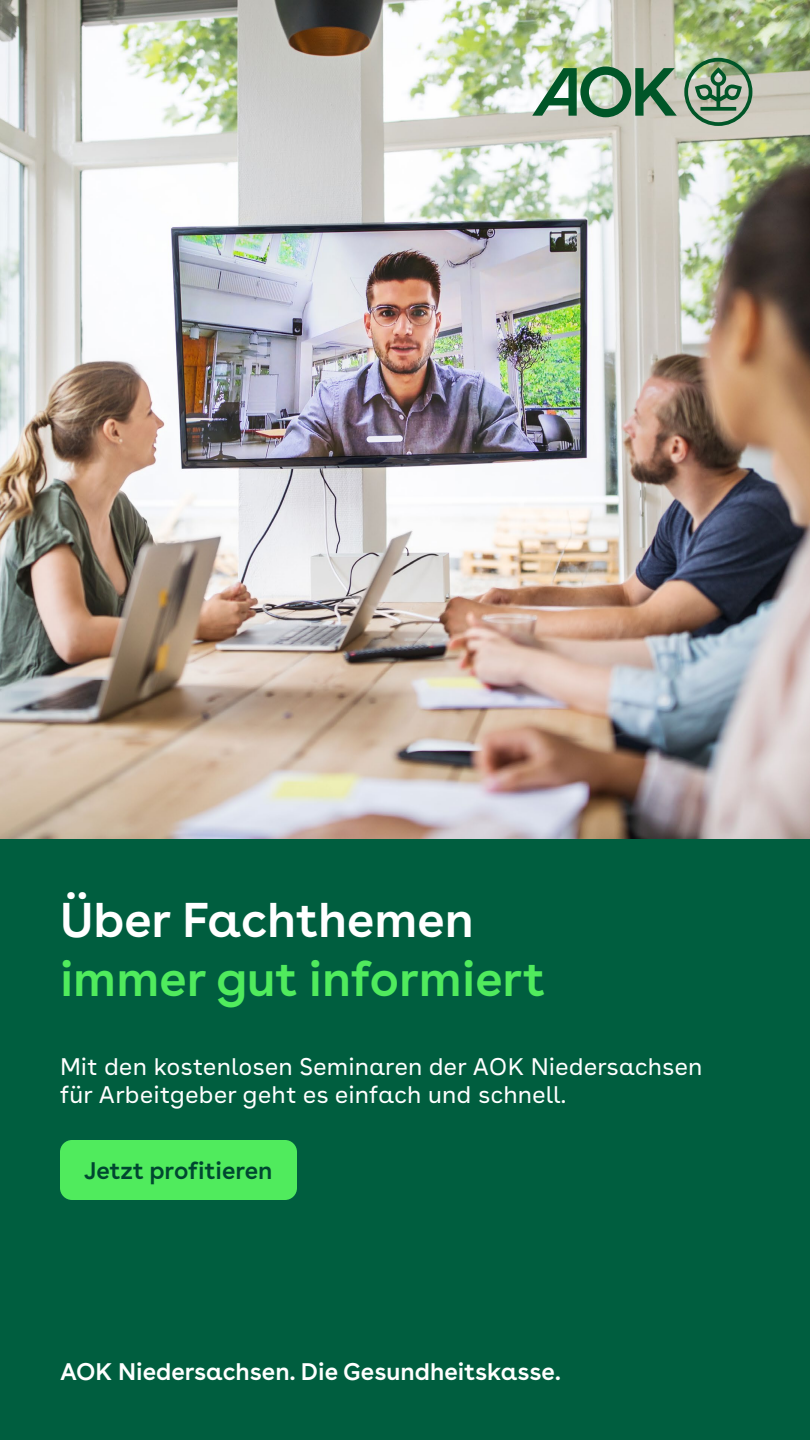
<style>
.page{position:relative;width:810px;height:1440px;background:#fff}
.page>*{position:absolute;margin:0;border:0;box-sizing:border-box;transform-origin:0 0}
.t1{font:600 48.75px "AOK Buenos Aires";color:#50eb5d}
.t2{font:600 48.75px "AOK Buenos Aires";color:#fff}
.t3{font:24px/28.8px "AOK Buenos Aires Text";color:#fff}
.t4{font:600 24px "AOK Buenos Aires";color:#fff}
.t5{font:600 24px "AOK Buenos Aires";color:#004730}
</style>
<div class="page">
<img style="left:0;top:0;width:810px;height:839px">
<div style="left:0;top:839px;width:810px;height:601px;background:#005e3f"></div>
<svg style="left:532px;top:58px;width:220px;height:68px;background:#8faa90"></svg>
<div style="left:60px;top:1140px;width:237px;height:60px;background:#50eb5d;border-radius:12px"></div>
<h1 class="t2" style="left:60px;top:879px;width:416px">Über Fachthemen</h1>
<h1 class="t1" style="left:60px;top:938px;width:487px">immer gut informiert</h1>
<p class="t3" style="left:60px;top:1050px;width:644px">Mit den kostenlosen Seminaren der AOK Niedersachsen für Arbeitgeber geht es einfach und schnell.</p>
<p class="t5" style="left:84px;top:1150px;width:190px">Jetzt profitieren</p>
<p class="t4" style="left:60px;top:1351px;width:502px">AOK Niedersachsen. Die Gesundheitskasse.</p>
</div>
